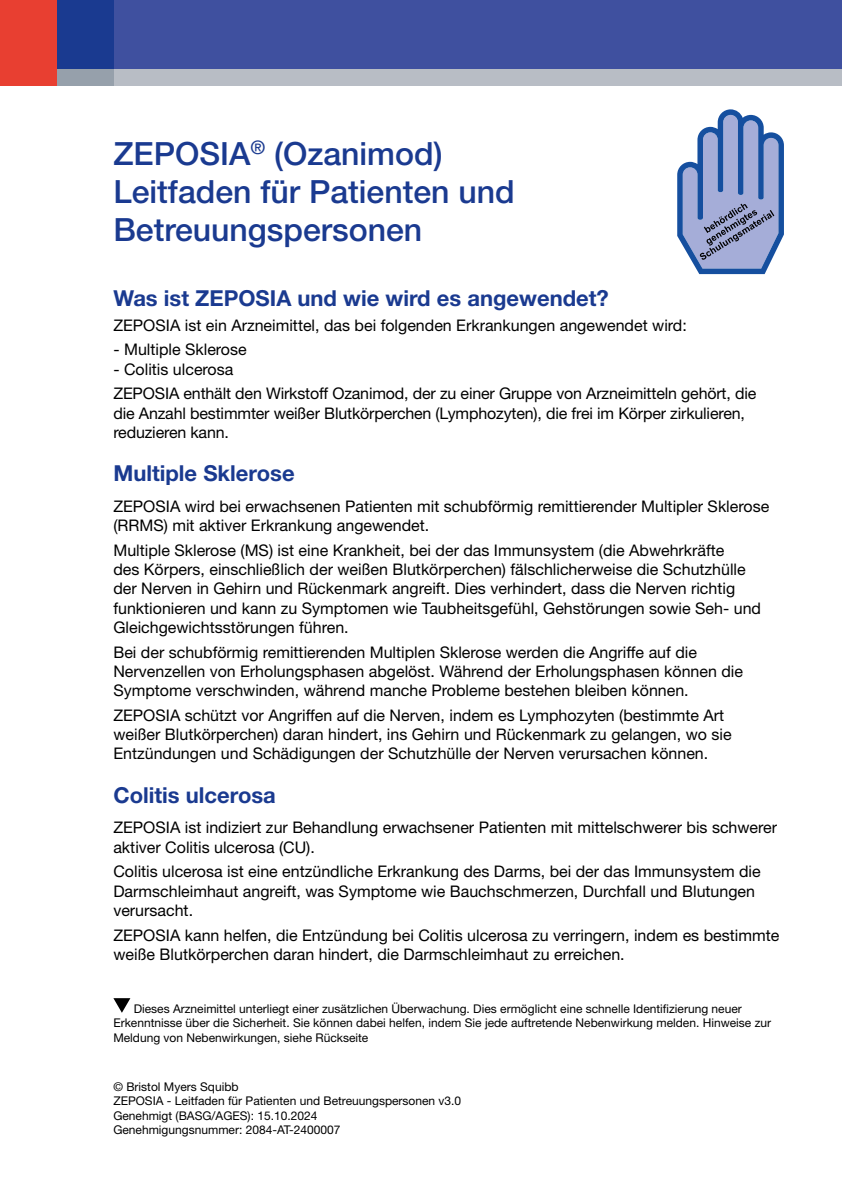
<style>
.page{position:relative;width:842px;height:1191px;background:#fff}
.page>*{position:absolute;margin:0;border:0;box-sizing:border-box;transform-origin:0 0}
.Titel{font:500 32px/38.4px "Helvetica Neue LT Std";color:#1a3a90}
.Titel-2{font:700 22px "Helvetica Neue LT Std";color:#1a3a90}
.copy{font:16px/19.2px "Helvetica Neue LT Std";color:#000}
.copy-2{font:12px/14.4px "Helvetica Neue LT Std";color:#000}
.Absatzformat_1{font:12px "Helvetica Neue LT Std";color:#000}
</style>
<div class="page">
<div style="left:0;top:0;width:842px;height:85px;background:#b8bdc5"></div>
<div style="left:0;top:0;width:842px;height:68px;background:#3f509f"></div>
<div style="left:57px;top:0;width:56px;height:85px;background:#96a0ab"></div>
<div style="left:57px;top:0;width:56px;height:68px;background:#1a3a90"></div>
<div style="left:0;top:0;width:57px;height:85px;background:#e83f31"></div>
<svg style="left:113px;top:998px;width:17px;height:14px"></svg>
<svg style="left:677px;top:109px;width:107px;height:165px"></svg>
<p class="Titel" style="left:113px;top:134px;width:403px">ZEPOSIA<sup>®</sup> (Ozanimod)<br>Leitfaden für Patienten und<br>Betreuungspersonen</p>
<p class="Titel-2" style="left:113px;top:284px;width:497px">Was ist ZEPOSIA und wie wird es angewendet?</p>
<p class="copy" style="left:113px;top:315px;width:575px">ZEPOSIA ist ein Arzneimittel, das bei folgenden Erkrankungen angewendet wird:</p>
<p class="copy" style="left:113px;top:340px;width:135px">- Multiple Sklerose</p>
<p class="copy" style="left:113px;top:359px;width:121px">- Colitis ulcerosa</p>
<p class="copy" style="left:113px;top:384px;width:644px">ZEPOSIA enthält den Wirkstoff Ozanimod, der zu einer Gruppe von Arzneimitteln gehört, die die Anzahl bestimmter weißer Blutkörperchen (Lymphozyten), die frei im Körper zirkulieren, reduzieren kann.</p>
<p class="Titel-2" style="left:113px;top:460px;width:183px">Multiple Sklerose</p>
<p class="copy" style="left:113px;top:496px;width:657px">ZEPOSIA wird bei erwachsenen Patienten mit schubförmig remittierender Multipler Sklerose (RRMS) mit aktiver Erkrankung angewendet.</p>
<p class="copy" style="left:113px;top:540px;width:649px">Multiple Sklerose (MS) ist eine Krankheit, bei der das Immunsystem (die Abwehrkräfte<br>des Körpers, einschließlich der weißen Blutkörperchen) fälschlicherweise die Schutzhülle der Nerven in Gehirn und Rückenmark angreift. Dies verhindert, dass die Nerven richtig funktionieren und kann zu Symptomen wie Taubheitsgefühl, Gehstörungen sowie Seh- und Gleichgewichtsstörungen führen.</p>
<p class="copy" style="left:113px;top:642px;width:631px">Bei der schubförmig remittierenden Multiplen Sklerose werden die Angriffe auf die<br>Nervenzellen von Erholungsphasen abgelöst. Während der Erholungsphasen können die<br>Symptome verschwinden, während manche Probleme bestehen bleiben können.</p>
<p class="copy" style="left:113px;top:705px;width:620px">ZEPOSIA schützt vor Angriffen auf die Nerven, indem es Lymphozyten (bestimmte Art weißer Blutkörperchen) daran hindert, ins Gehirn und Rückenmark zu gelangen, wo sie<br>Entzündungen und Schädigungen der Schutzhülle der Nerven verursachen können.</p>
<p class="Titel-2" style="left:113px;top:781px;width:164px">Colitis ulcerosa</p>
<p class="copy" style="left:113px;top:818px;width:665px">ZEPOSIA ist indiziert zur Behandlung erwachsener Patienten mit mittelschwerer bis schwerer aktiver Colitis ulcerosa (CU).</p>
<p class="copy" style="left:113px;top:862px;width:649px">Colitis ulcerosa ist eine entzündliche Erkrankung des Darms, bei der das Immunsystem die<br>Darmschleimhaut angreift, was Symptome wie Bauchschmerzen, Durchfall und Blutungen verursacht.</p>
<p class="copy" style="left:113px;top:925px;width:667px">ZEPOSIA kann helfen, die Entzündung bei Colitis ulcerosa zu verringern, indem es bestimmte weiße Blutkörperchen daran hindert, die Darmschleimhaut zu erreichen.</p>
<p class="copy-2" style="left:113px;top:1001px;width:659px;text-indent:20px">Dieses Arzneimittel unterliegt einer zusätzlichen Überwachung. Dies ermöglicht eine schnelle Identifizierung neuer<br>Erkenntnisse über die Sicherheit. Sie können dabei helfen, indem Sie jede auftretende Nebenwirkung melden. Hinweise zur<br>Meldung von Nebenwirkungen, siehe Rückseite</p>
<p class="Absatzformat_1" style="left:113px;top:1079px;width:127px">© Bristol Myers Squibb</p>
<p class="Absatzformat_1" style="left:113px;top:1094px;width:349px">ZEPOSIA - Leitfaden für Patienten und Betreuungspersonen v3.0</p>
<p class="Absatzformat_1" style="left:113px;top:1108px;width:206px">Genehmigt (BASG/AGES): 15.10.2024</p>
<p class="Absatzformat_1" style="left:113px;top:1122px;width:229px">Genehmigungsnummer: 2084-AT-2400007</p>
</div>
